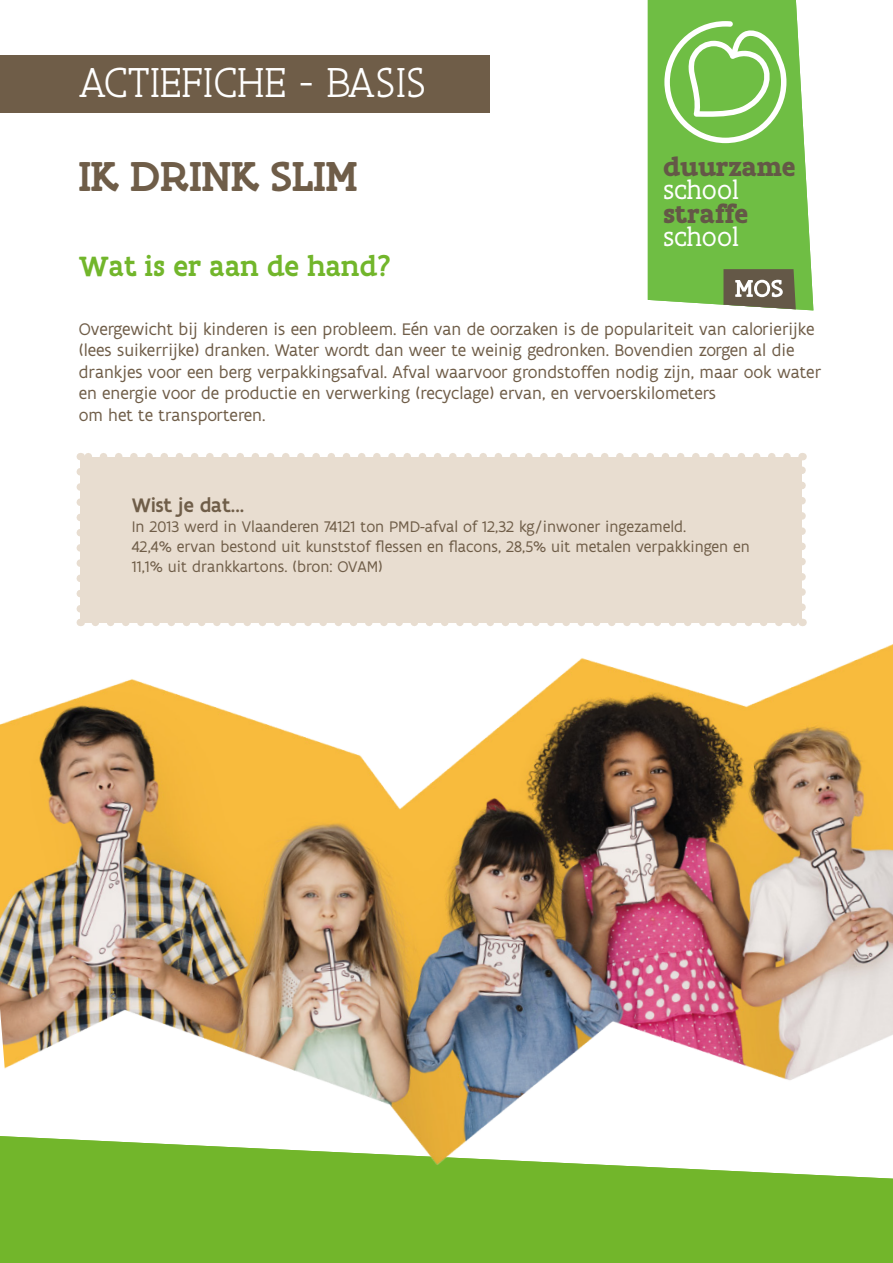
<style>
.page{position:relative;width:893px;height:1263px;background:#fff}
.page>*{position:absolute;margin:0;border:0;box-sizing:border-box;transform-origin:0 0}
.t1{font:300 45px "Flanders Art Serif";color:#fff}
.t2{font:500 45px "Flanders Art Serif";color:#6f5d48}
.t3{font:500 30px "Flanders Art Serif";color:#72b62b}
.t4{font:700 27.75px/23.5px "Flanders Art Serif";letter-spacing:-.015em;color:#645847}
.t5{font:500 21px "Flanders Art Sans";color:#6f5d48}
.basistekst{font:18px/21.6px "Flanders Art Sans";color:#6f5d48}
.t6{font:16.5px/19.8px "Flanders Art Sans";color:#6f5d48}
.s1{font-weight:400;color:#fff}
</style>
<div class="page">
<div style="left:80px;top:457px;width:722px;height:165px;background:#e8ddd0"></div>
<svg style="left:88px;top:453px;width:699px;height:4px"></svg>
<svg style="left:77px;top:472px;width:3px;height:140px"></svg>
<svg style="left:798px;top:453px;width:8px;height:154px"></svg>
<svg style="left:648px;top:0;width:165px;height:310px;background:#7cc456"></svg>
<svg style="left:723px;top:269px;width:73px;height:40px;background:#807a68"></svg>
<svg style="left:664px;top:21px;width:122px;height:122px"></svg>
<div style="left:0;top:55px;width:489px;height:57px;background:#6f5d48"></div>
<img style="left:0;top:612px;width:893px;height:651px">
<p class="t1" style="left:79px;top:56px;width:350px">ACTIEFICHE - BASIS</p>
<p class="t2" style="left:79px;top:147px;width:280px">IK DRINK SLIM</p>
<p class="t3" style="left:79px;top:246px;width:314px">Wat is er aan de hand?</p>
<p class="t4" style="left:663px;top:154px;width:134px">duurzame <span class="s1">school </span>straffe <span class="s1">school</span></p>
<p class="basistekst" style="left:79px;top:318px;width:744px">Overgewicht bij kinderen is een probleem. Eén van de oorzaken is de populariteit van calorierijke (lees suikerrijke) dranken. Water wordt dan weer te weinig gedronken. Bovendien zorgen al die drankjes voor een berg verpakkingsafval. Afval waarvoor grondstoffen nodig zijn, maar ook water en energie voor de productie en verwerking (recyclage) ervan, en vervoerskilometers</p>
<p class="basistekst" style="left:79px;top:405px;width:188px">om het te transporteren.</p>
<p class="t5" style="left:132px;top:492px;width:114px">Wist je dat...</p>
<p class="t6" style="left:132px;top:517px;width:619px">In 2013 werd in Vlaanderen 74121 ton PMD-afval of 12,32 kg/inwoner ingezameld.<br>42,4% ervan bestond uit kunststof flessen en flacons, 28,5% uit metalen verpakkingen en<br>11,1% uit drankkartons. (bron: OVAM)</p>
</div>
